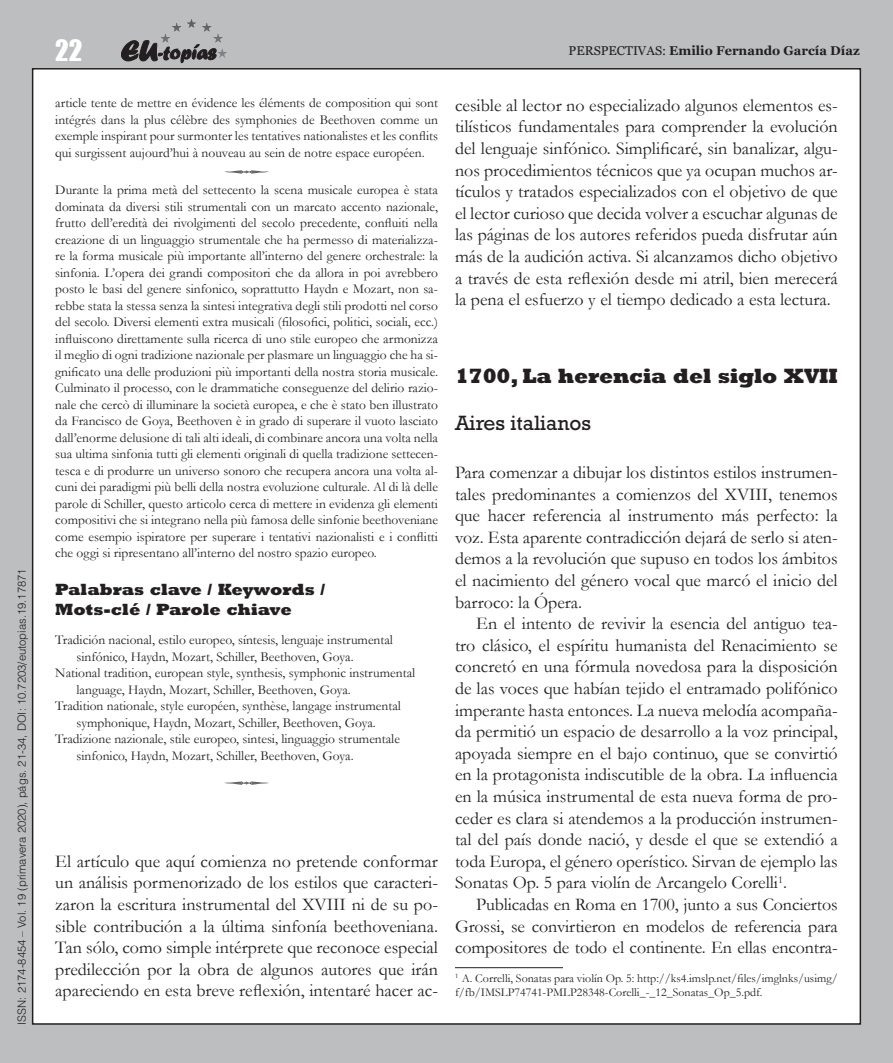
<style>
.page{position:relative;width:893px;height:1063px;background:#bcbec0}
.page>*{position:absolute;margin:0;border:0;box-sizing:border-box;transform-origin:0 0}
.t1{font:27px "Impact";color:#fff}
.t2{font:800 21px "Rockwell Std";letter-spacing:-.01em;color:#231f20}
.t3{font:21px "Rockwell Std";color:#231f20}
.t4{font:18px/21.6px "Garamond";color:#231f20;text-align:justify}
.t5{font:800 16.5px/19.8px "Rockwell Std";color:#231f20}
.t6{font:13.5px/16.5px "Garamond";color:#231f20;text-align:justify}
.t7{font:700 12.75px "Georgia";color:#231f20}
.t8{font:12px/14.4px "Garamond";color:#231f20}
.t9{font:300 11.25px "Helvetica";color:#231f20}
.s1{font-weight:400}
</style>
<div class="page">
<div style="left:33px;top:69px;width:827px;height:955px;background:#fff"></div>
<svg style="left:121px;top:40px;width:95px;height:23px"></svg>
<hr style="left:161px;top:19px;width:66px;height:1px;background:#595a5c">
<hr style="left:161px;top:20px;width:66px;height:1px;background:#5a5b5d">
<hr style="left:161px;top:21px;width:66px;height:1px;background:#5b5c5e">
<hr style="left:161px;top:22px;width:66px;height:1px;background:#5c5d60">
<hr style="left:161px;top:23px;width:66px;height:1px;background:#5d5e61">
<hr style="left:161px;top:24px;width:66px;height:1px;background:#5f6062">
<hr style="left:161px;top:25px;width:66px;height:1px;background:#606163">
<hr style="left:161px;top:26px;width:66px;height:1px;background:#616365">
<hr style="left:161px;top:27px;width:66px;height:1px;background:#626366">
<hr style="left:161px;top:28px;width:66px;height:1px;background:#646568">
<hr style="left:161px;top:29px;width:66px;height:1px;background:#656668">
<hr style="left:161px;top:30px;width:66px;height:1px;background:#656769">
<hr style="left:161px;top:31px;width:66px;height:1px;background:#67696b">
<hr style="left:161px;top:32px;width:66px;height:1px;background:#68696c">
<hr style="left:161px;top:33px;width:66px;height:1px;background:#6a6b6d">
<hr style="left:161px;top:34px;width:66px;height:1px;background:#6a6c6e">
<hr style="left:161px;top:35px;width:66px;height:1px;background:#6c6d70">
<hr style="left:161px;top:36px;width:66px;height:1px;background:#6d6e71">
<hr style="left:161px;top:37px;width:66px;height:1px;background:#6e7072">
<hr style="left:161px;top:38px;width:66px;height:1px;background:#6f7173">
<hr style="left:161px;top:39px;width:66px;height:1px;background:#717275">
<hr style="left:161px;top:40px;width:66px;height:1px;background:#717376">
<hr style="left:161px;top:41px;width:66px;height:1px;background:#727476">
<hr style="left:161px;top:42px;width:66px;height:1px;background:#747578">
<hr style="left:161px;top:43px;width:66px;height:1px;background:#757679">
<hr style="left:161px;top:44px;width:66px;height:1px;background:#76787a">
<hr style="left:161px;top:45px;width:66px;height:1px;background:#77787b">
<hr style="left:161px;top:46px;width:66px;height:1px;background:#787a7c">
<hr style="left:161px;top:47px;width:66px;height:1px;background:#797b7d">
<hr style="left:161px;top:48px;width:66px;height:1px;background:#7b7c7f">
<hr style="left:161px;top:49px;width:66px;height:1px;background:#7b7d80">
<hr style="left:161px;top:50px;width:66px;height:1px;background:#7c7e81">
<hr style="left:161px;top:51px;width:66px;height:1px;background:#7d7f82">
<hr style="left:161px;top:52px;width:66px;height:1px;background:#7e8083">
<hr style="left:161px;top:53px;width:66px;height:1px;background:#808284">
<hr style="left:161px;top:54px;width:66px;height:1px;background:#818285">
<hr style="left:161px;top:55px;width:66px;height:1px;background:#828486">
<hr style="left:161px;top:56px;width:66px;height:1px;background:#838587">
<hr style="left:161px;top:57px;width:66px;height:1px;background:#848689">
<svg style="left:224px;top:170px;width:45px;height:3px"></svg>
<svg style="left:224px;top:782px;width:45px;height:3px"></svg>
<hr style="left:455px;top:967px;width:108px;height:1px;background:#231f20">
<p class="t9" style="left:15px;top:1025px;width:458px;rotate:-90deg">ISSN: 2174-8454 – Vol. 19 (primavera 2020), págs. 21-34, DOI: 10.7203/eutopias.19.17871</p>
<h1 class="t1" style="left:55px;top:29px;width:29px">22</h1>
<p class="t6" style="left:55px;top:95px;width:384px">article tente de mettre en évidence les éléments de composition qui sont intégrés dans la plus célèbre des symphonies de Beethoven comme un exemple inspirant pour surmonter les tentatives nationalistes et les conflits qui surgissent aujourd’hui à nouveau au sein de notre espace européen.</p>
<p class="t6" style="left:55px;top:181px;width:384px">Durante la prima metà del settecento la scena musicale europea è stata dominata da diversi stili strumentali con un marcato accento nazionale, frutto dell’eredità dei rivolgimenti del secolo precedente, confluiti nella creazione di un linguaggio strumentale che ha permesso di materializza&shy;re la forma musicale più importante all’interno del genere orchestrale: la sinfonia. L’opera dei grandi compositori che da allora in poi avrebbero posto le basi del genere sinfonico, soprattutto Haydn e Mozart, non sa&shy;rebbe stata la stessa senza la sintesi integrativa degli stili prodotti nel corso del secolo. Diversi elementi extra musicali (filosofici, politici, sociali, ecc.) influiscono direttamente sulla ricerca di uno stile europeo che armonizza il meglio di ogni tradizione nazionale per plasmare un linguaggio che ha si&shy;gnificato una delle produzioni più importanti della nostra storia musicale.<br>Culminato il processo, con le drammatiche conseguenze del delirio razio&shy;nale che cercò di illuminare la società europea, e che è stato ben illustrato da Francisco de Goya, Beethoven è in grado di superare il vuoto lasciato dall’enorme delusione di tali alti ideali, di combinare ancora una volta nella sua ultima sinfonia tutti gli elementi originali di quella tradizione settecen&shy;tesca e di produrre un universo sonoro che recupera ancora una volta al&shy;cuni dei paradigmi più belli della nostra evoluzione culturale. Al di là delle parole di Schiller, questo articolo cerca di mettere in evidenza gli elementi compositivi che si integrano nella più famosa delle sinfonie beethoveniane come esempio ispiratore per superare i tentativi nazionalisti e i conflitti che oggi si ripresentano all’interno del nostro spazio europeo.</p>
<p class="t5" style="left:55px;top:579px;width:271px">Palabras clave / Keywords /<br>Mots-clé / Parole chiave</p>
<p class="t6" style="left:55px;top:631px;width:339px">Tradición nacional, estilo europeo, síntesis, lenguaje instrumental</p>
<p class="t6" style="left:77px;top:648px;width:279px">sinfónico, Haydn, Mozart, Schiller, Beethoven, Goya.</p>
<p class="t6" style="left:55px;top:664px;width:361px">National tradition, european style, synthesis, symphonic instrumental</p>
<p class="t6" style="left:77px;top:681px;width:276px">language, Haydn, Mozart, Schiller, Beethoven, Goya.</p>
<p class="t6" style="left:55px;top:697px;width:347px">Tradition nationale, style européen, synthèse, langage instrumental</p>
<p class="t6" style="left:77px;top:714px;width:301px">symphonique, Haydn, Mozart, Schiller, Beethoven, Goya.</p>
<p class="t6" style="left:55px;top:730px;width:346px">Tradizione nazionale, stile europeo, sintesi, linguaggio strumentale</p>
<p class="t6" style="left:77px;top:747px;width:279px">sinfonico, Haydn, Mozart, Schiller, Beethoven, Goya.</p>
<p class="t4" style="left:55px;top:850px;width:384px">El artículo que aquí comienza no pretende conformar un análisis pormenorizado de los estilos que caracteri&shy;zaron la escritura instrumental del XVIII ni de su po&shy;sible contribución a la última sinfonía beethoveniana.<br>Tan sólo, como simple intérprete que reconoce especial predilección por la obra de algunos autores que irán apareciendo en esta breve reflexión, intentaré hacer ac-</p>
<p class="t7" style="left:569px;top:41px;width:293px"><span class="s1">PERSPECTIVAS:</span> Emilio Fernando García Díaz</p>
<p class="t4" style="left:455px;top:94px;width:384px">cesible al lector no especializado algunos elementos es&shy;tilísticos fundamentales para comprender la evolución del lenguaje sinfónico. Simplificaré, sin banalizar, algu&shy;nos procedimientos técnicos que ya ocupan muchos ar&shy;tículos y tratados especializados con el objetivo de que el lector curioso que decida volver a escuchar algunas de las páginas de los autores referidos pueda disfrutar aún más de la audición activa. Si alcanzamos dicho objetivo a través de esta reflexión desde mi atril, bien merecerá la pena el esfuerzo y el tiempo dedicado a esta lectura.</p>
<h2 class="t2" style="left:455px;top:362px;width:384px">1700, La herencia del siglo XVII</h2>
<h2 class="t3" style="left:455px;top:410px;width:138px">Aires italianos</h2>
<p class="t4" style="left:455px;top:461px;width:384px">Para comenzar a dibujar los distintos estilos instrumen&shy;tales predominantes a comienzos del XVIII, tenemos que hacer referencia al instrumento más perfecto: la voz. Esta aparente contradicción dejará de serlo si aten&shy;demos a la revolución que supuso en todos los ámbitos el nacimiento del género vocal que marcó el inicio del barroco: la Ópera.</p>
<p class="t4" style="left:455px;top:612px;width:384px;text-indent:21px">En el intento de revivir la esencia del antiguo tea&shy;tro clásico, el espíritu humanista del Renacimiento se concretó en una fórmula novedosa para la disposición de las voces que habían tejido el entramado polifónico imperante hasta entonces. La nueva melodía acompaña&shy;da permitió un espacio de desarrollo a la voz principal, apoyada siempre en el bajo continuo, que se convirtió en la protagonista indiscutible de la obra. La influencia en la música instrumental de esta nueva forma de pro&shy;ceder es clara si atendemos a la producción instrumen&shy;tal del país donde nació, y desde el que se extendió a toda Europa, el género operístico. Sirvan de ejemplo las Sonatas Op. 5 para violín de Arcangelo Corelli<sup>1</sup>.</p>
<h3 class="t4" style="left:455px;top:893px;width:384px;text-indent:21px">Publicadas en Roma en 1700, junto a sus Conciertos Grossi, se convirtieron en modelos de referencia para compositores de todo el continente. En ellas encontra-</h3>
<p class="t8" style="left:455px;top:971px;width:384px"><sup>1</sup> A. Correlli, Sonatas para violín Op. 5: http://ks4.imslp.net/files/imglnks/usimg/ f/fb/IMSLP74741-PMLP28348-Corelli_-_12_Sonatas_Op_5.pdf.</p>
</div>
